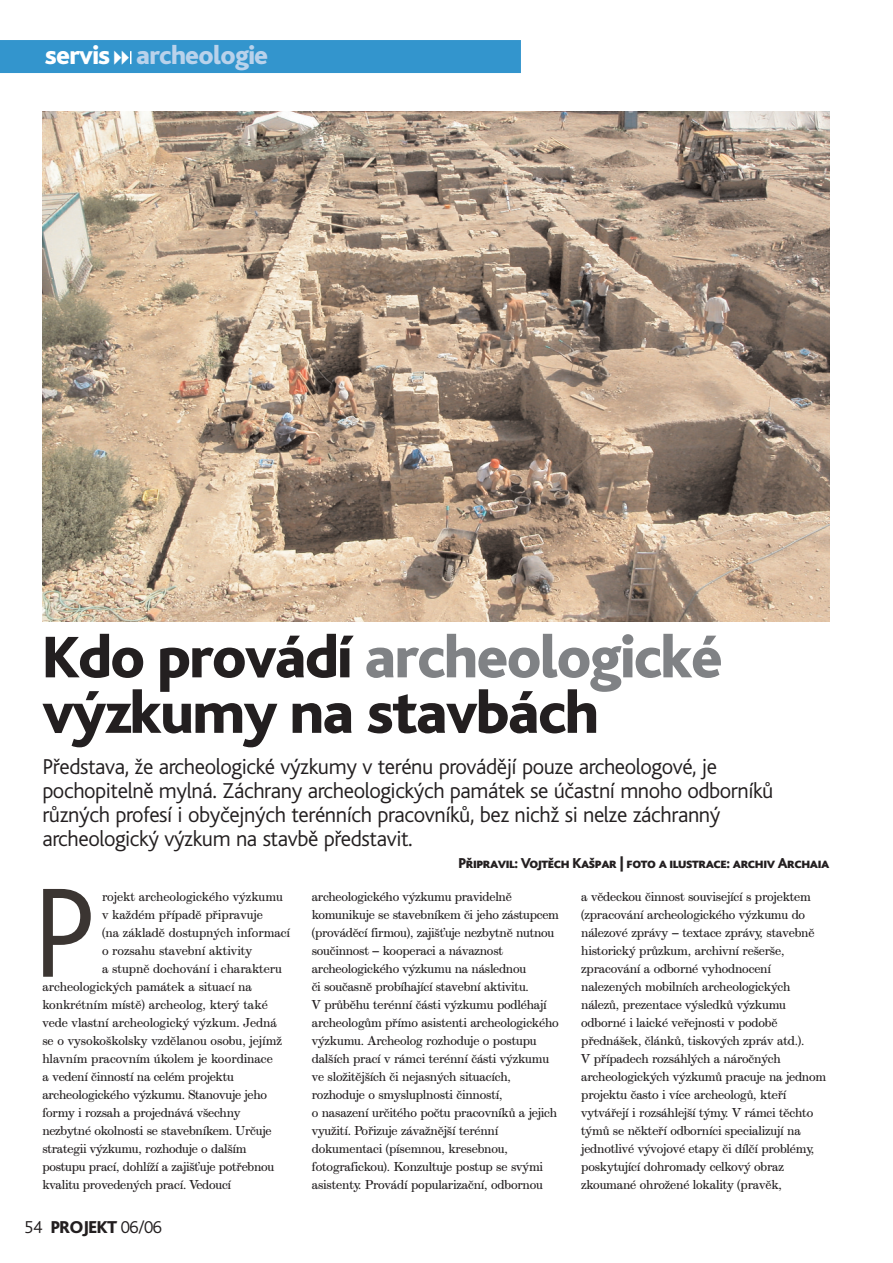
<style>
.page{position:relative;width:893px;height:1263px;background:#fff}
.page>*{position:absolute;margin:0;border:0;box-sizing:border-box;transform-origin:0 0}
.t1{font:300 133.2px "Bliss";color:#3b3532}
.t2{font:800 61.5px/55.5px "Bliss";letter-spacing:-.03em;color:#231f20}
.t3{font:800 27px "Bliss";letter-spacing:-.03em;color:#b9d2eb}
.t4{font:300 22.5px/24px "Bliss";letter-spacing:-.02em;color:#231f20}
.t5{font:300 18px "Bliss";color:#231f20}
.t6{font:800 15px "Bliss Caps";letter-spacing:-.03em;color:#231f20}
.t7{font:13.5px/18px "Modern Ext TCE Book";letter-spacing:-.01em;color:#231f20}
.s1{color:#fff}
.s2{color:#808285}
.s3{font-weight:800}
</style>
<div class="page">
<div style="left:0;top:40px;width:521px;height:33px;background:#3395cd"></div>
<img style="left:42px;top:111px;width:787px;height:511px">
<svg style="left:130px;top:51px;width:1px;height:14px"></svg>
<h3 class="t3" style="left:45px;top:45px;width:225px"><span class="s1">servis</span> archeologie</h3>
<h2 class="t2" style="left:42px;top:635px;width:682px">Kdo provádí <span class="s2">archeologické </span>v˘zkumy na stavbách</h2>
<p class="t4" style="left:42px;top:756px;width:732px">Pfiedstava, Ïe archeologické v˘zkumy v terénu provádûjí pouze archeologové, je pochopitelnû mylná. Záchrany archeologick˘ch památek se úãastní mnoho odborníkÛ rÛzn˘ch profesí i obyãejn˘ch terénních pracovníkÛ, bez nichÏ si nelze záchrann˘ archeologick˘ v˘zkum na stavbû pfiedstavit.</p>
<h1 class="t1" style="left:32px;top:882px;width:67px">P</h1>
<p class="t7" style="left:102px;top:889px;width:182px">rojekt archeologického v˘zkumu</p>
<p class="t7" style="left:102px;top:907px;width:162px">v kaÏdém pfiípadû pfiipravuje</p>
<p class="t7" style="left:102px;top:925px;width:189px">(na základû dostupn˘ch informací</p>
<p class="t7" style="left:102px;top:943px;width:152px">o rozsahu stavební aktivity</p>
<p class="t7" style="left:102px;top:961px;width:181px">a stupnû dochování i charakteru</p>
<p class="t7" style="left:42px;top:979px;width:211px">archeologick˘ch památek a situací na</p>
<p class="t7" style="left:42px;top:997px;width:227px">konkrétním místû) archeolog, kter˘ také</p>
<p class="t7" style="left:42px;top:1015px;width:236px">vede vlastní archeologick˘ v˘zkum. Jedná</p>
<p class="t7" style="left:42px;top:1033px;width:241px">se o vysoko‰kolsky vzdûlanou osobu, jejímÏ</p>
<p class="t7" style="left:42px;top:1051px;width:232px">hlavním pracovním úkolem je koordinace</p>
<p class="t7" style="left:42px;top:1069px;width:193px">a vedení ãinností na celém projektu</p>
<p class="t7" style="left:42px;top:1087px;width:226px">archeologického v˘zkumu. Stanovuje jeho</p>
<p class="t7" style="left:42px;top:1105px;width:200px">formy i rozsah a projednává v‰echny</p>
<p class="t7" style="left:42px;top:1123px;width:231px">nezbytné okolnosti se stavebníkem. Urãuje</p>
<p class="t7" style="left:42px;top:1141px;width:206px">strategii v˘zkumu, rozhoduje o dal‰ím</p>
<p class="t7" style="left:42px;top:1159px;width:233px">postupu prací, dohlíÏí a zaji‰Èuje potfiebnou</p>
<p class="t7" style="left:42px;top:1177px;width:190px">kvalitu proveden˘ch prací. Vedoucí</p>
<h3 class="t5" style="left:24px;top:1221px;width:139px">54 <span class="s3">PROJEKT</span> 06/06</h3>
<p class="t6" style="left:458px;top:854px;width:372px">Pfiipravil: Vojtûch Ka‰par | foto a ilustrace: archiv Archaia</p>
<p class="t7" style="left:312px;top:889px;width:249px">archeologického v˘zkumu pravidelnû komunikuje se stavebníkem ãi jeho zástupcem (provádûcí firmou), zaji‰Èuje nezbytnû nutnou souãinnost – kooperaci a návaznost archeologického v˘zkumu na následnou<br>ãi souãasnû probíhající stavební aktivitu.<br>V prÛbûhu terénní ãásti v˘zkumu podléhají archeologÛm pfiímo asistenti archeologického v˘zkumu. Archeolog rozhoduje o postupu dal‰ích prací v rámci terénní ãásti v˘zkumu ve sloÏitûj‰ích ãi nejasn˘ch situacích, rozhoduje o smysluplnosti ãinností,<br>o nasazení urãitého poãtu pracovníkÛ a jejich vyuÏití. Pofiizuje závaÏnûj‰í terénní dokumentaci (písemnou, kresebnou, fotografickou). Konzultuje postup se sv˘mi asistenty. Provádí popularizaãní, odbornou</p>
<p class="t7" style="left:581px;top:889px;width:246px">a vûdeckou ãinnost související s projektem (zpracování archeologického v˘zkumu do nálezové zprávy – textace zprávy, stavebnû historick˘ prÛzkum, archivní re‰er‰e, zpracování a odborné vyhodnocení nalezen˘ch mobilních archeologick˘ch nálezÛ, prezentace v˘sledkÛ v˘zkumu odborné i laické vefiejnosti v podobû pfiedná‰ek, ãlánkÛ, tiskov˘ch zpráv atd.).<br>V pfiípadech rozsáhl˘ch a nároãn˘ch archeologick˘ch v˘zkumÛ pracuje na jednom projektu ãasto i více archeologÛ, ktefií vytváfiejí i rozsáhlej‰í t˘my. V rámci tûchto t˘mÛ se nûktefií odborníci specializují na jednotlivé v˘vojové etapy ãi dílãí problémy, poskytující dohromady celkov˘ obraz zkoumané ohroÏené lokality (pravûk,</p>
</div>
